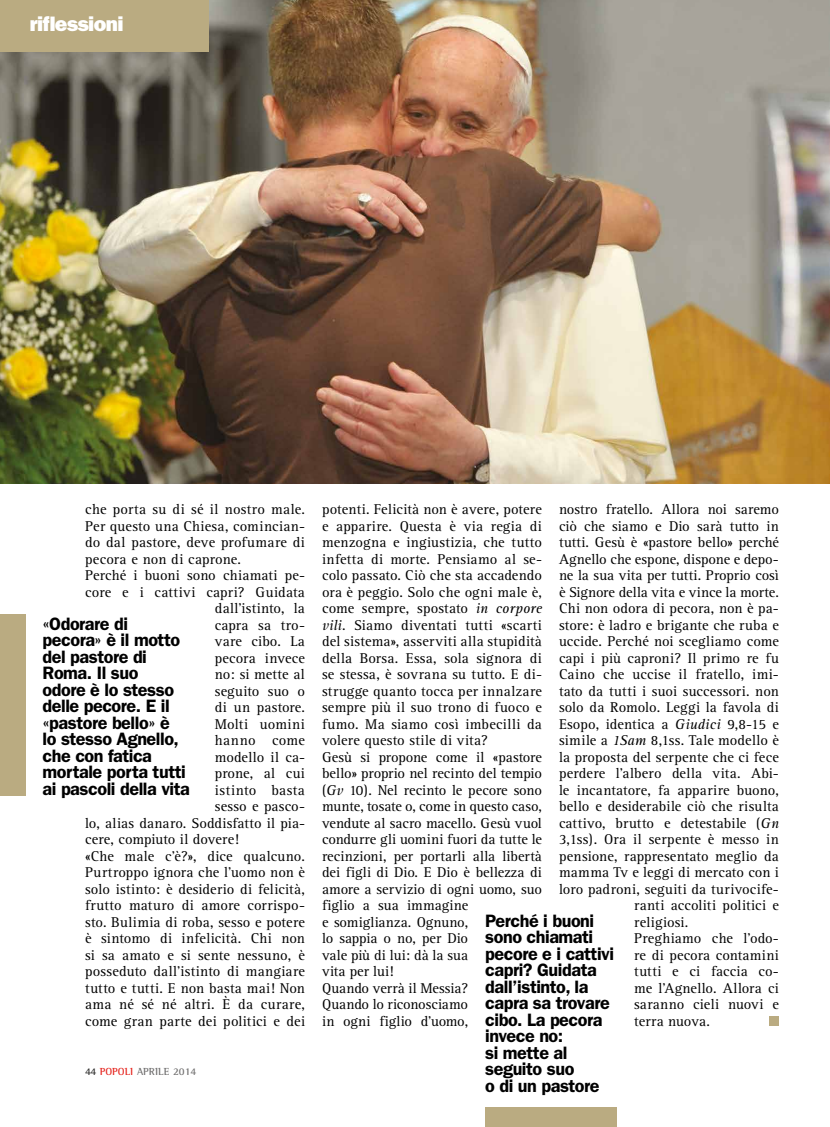
<style>
.page{position:relative;width:830px;height:1127px;background:#fff}
.page>*{position:absolute;margin:0;border:0;box-sizing:border-box;transform-origin:0 0}
.t1{font:21px "ITC Franklin Gothic Std Hvy";letter-spacing:-.03em;color:#fff}
.t2{font:600 18px/16.5px "ITC Franklin Gothic Std";letter-spacing:-.025em;color:#000}
.t3{font:14.7px/16.5px "Rotis Serif";letter-spacing:.005em;color:#000}
.t4{font:14.7px "Rotis Serif";letter-spacing:.025em;color:#000}
.t5{font:14.7px "Rotis Serif";letter-spacing:.03em;color:#000}
.t6{font:700 10.5px "Rotis Semi Serif";color:#e5231d}
.t7{font:700 10.5px "Rotis Semi Serif";color:#706f6f}
.s1{color:#282827}
.s2{color:#706f6f}
.s3{font-style:italic}
</style>
<div class="page">
<img style="left:0;top:0;width:829px;height:484px">
<div style="left:768px;top:1017px;width:9px;height:9px;background:#baab81"></div>
<div style="left:485px;top:1108px;width:132px;height:19px;background:#baab81"></div>
<div style="left:0;top:614px;width:26px;height:182px;background:#baab81"></div>
<div style="left:0;top:0;width:208px;height:51px;background:#baab81"></div>
<h1 class="t1" style="left:30px;top:12px;width:95px">riflessioni</h1>
<p class="t3" style="left:85px;top:501px;width:221px">che porta su di sé il nostro male.</p>
<p class="t3" style="left:85px;top:518px;width:221px">Per questo una Chiesa, comincian-</p>
<p class="t3" style="left:85px;top:534px;width:221px">do dal pastore, deve profumare di</p>
<p class="t3" style="left:85px;top:551px;width:157px">pecora e non di caprone.</p>
<p class="t3" style="left:85px;top:567px;width:221px">Perché i buoni sono chiamati pe-</p>
<p class="t3" style="left:85px;top:584px;width:221px">core e i cattivi capri? Guidata</p>
<p class="t3" style="left:215px;top:600px;width:91px">dall’istinto, la</p>
<p class="t3" style="left:215px;top:617px;width:92px">capra sa tro-</p>
<p class="t3" style="left:215px;top:633px;width:91px">vare cibo. La</p>
<p class="t3" style="left:215px;top:650px;width:92px">pecora invece</p>
<p class="t3" style="left:215px;top:666px;width:92px">no: si mette al</p>
<p class="t3" style="left:215px;top:683px;width:91px">seguito suo o</p>
<p class="t3" style="left:215px;top:699px;width:91px">di un pastore.</p>
<p class="t3" style="left:215px;top:716px;width:91px">Molti uomini</p>
<p class="t4" style="left:215px;top:732px;width:92px">hanno come</p>
<p class="t3" style="left:215px;top:749px;width:92px">modello il ca-</p>
<p class="t3" style="left:215px;top:765px;width:91px">prone, al cui</p>
<p class="t5" style="left:215px;top:781px;width:91px">istinto basta</p>
<p class="t3" style="left:215px;top:798px;width:92px">sesso e pasco-</p>
<p class="t3" style="left:85px;top:815px;width:221px">lo, alias danaro. Soddisfatto il pia-</p>
<p class="t3" style="left:85px;top:831px;width:155px">cere, compiuto il dovere!</p>
<p class="t3" style="left:85px;top:848px;width:221px">«Che male c’è?», dice qualcuno.</p>
<p class="t3" style="left:85px;top:864px;width:221px">Purtroppo ignora che l’uomo non è</p>
<p class="t3" style="left:85px;top:881px;width:221px">solo istinto: è desiderio di felicità,</p>
<p class="t3" style="left:85px;top:897px;width:221px">frutto maturo di amore corrispo-</p>
<p class="t3" style="left:85px;top:914px;width:221px">sto. Bulimia di roba, sesso e potere</p>
<p class="t3" style="left:85px;top:930px;width:221px">è sintomo di infelicità. Chi non</p>
<p class="t3" style="left:85px;top:947px;width:221px">si sa amato e si sente nessuno, è</p>
<p class="t3" style="left:85px;top:963px;width:221px">posseduto dall’istinto di mangiare</p>
<p class="t3" style="left:85px;top:980px;width:221px">tutto e tutti. E non basta mai! Non</p>
<p class="t4" style="left:85px;top:996px;width:221px">ama né sé né altri. È da curare,</p>
<p class="t3" style="left:85px;top:1013px;width:221px">come gran parte dei politici e dei</p>
<p class="t2" style="left:43px;top:615px;width:149px">«Odorare di pecora» è il motto del pastore di<br>Roma. Il suo<br>odore è lo stesso delle pecore. E il «pastore bello» è<br>lo stesso Agnello, che con fatica mortale porta tutti ai pascoli della vita</p>
<p class="t6" style="left:85px;top:1065px;width:59px"><span class="s1">44</span> POPOLI <span class="s2">APRILE</span></p>
<p class="t7" style="left:173px;top:1065px;width:25px">2014</p>
<p class="t3" style="left:558px;top:501px;width:221px">nostro fratello. Allora noi saremo</p>
<p class="t3" style="left:558px;top:518px;width:221px">ciò che siamo e Dio sarà tutto in</p>
<p class="t3" style="left:558px;top:534px;width:221px">tutti. Gesù è «pastore bello» perché</p>
<p class="t3" style="left:558px;top:551px;width:221px">Agnello che espone, dispone e depo-</p>
<p class="t3" style="left:558px;top:567px;width:221px">ne la sua vita per tutti. Proprio così</p>
<p class="t3" style="left:558px;top:584px;width:221px">è Signore della vita e vince la morte.</p>
<p class="t3" style="left:558px;top:600px;width:221px">Chi non odora di pecora, non è pa-</p>
<p class="t3" style="left:558px;top:617px;width:221px">store: è ladro e brigante che ruba e</p>
<p class="t3" style="left:558px;top:633px;width:221px">uccide. Perché noi scegliamo come</p>
<p class="t3" style="left:558px;top:650px;width:221px">capi i più caproni? Il primo re fu</p>
<p class="t4" style="left:558px;top:666px;width:221px">Caino che uccise il fratello, imi-</p>
<p class="t3" style="left:558px;top:683px;width:221px">tato da tutti i suoi successori. non</p>
<p class="t3" style="left:558px;top:699px;width:221px">solo da Romolo. Leggi la favola di</p>
<p class="t3" style="left:558px;top:716px;width:221px">Esopo, identica a <span class="s3">Giudici</span> 9,8-15 e</p>
<p class="t3" style="left:558px;top:732px;width:221px">simile a <span class="s3">1Sam</span> 8,1ss. Tale modello è</p>
<p class="t3" style="left:558px;top:749px;width:221px">la proposta del serpente che ci fece</p>
<p class="t3" style="left:558px;top:765px;width:221px">perdere l’albero della vita. Abi-</p>
<p class="t3" style="left:558px;top:782px;width:221px">le incantatore, fa apparire buono,</p>
<p class="t3" style="left:558px;top:798px;width:221px">bello e desiderabile ciò che risulta</p>
<p class="t3" style="left:558px;top:815px;width:221px">cattivo, brutto e detestabile (<span class="s3">Gn</span></p>
<p class="t3" style="left:558px;top:831px;width:221px">3,1ss). Ora il serpente è messo in</p>
<p class="t3" style="left:558px;top:848px;width:221px">pensione, rappresentato meglio da</p>
<p class="t3" style="left:558px;top:864px;width:221px">mamma Tv e leggi di mercato con i</p>
<p class="t3" style="left:558px;top:881px;width:221px">loro padroni, seguiti da turivocife-</p>
<p class="t3" style="left:634px;top:897px;width:146px">ranti accoliti politici e</p>
<p class="t3" style="left:634px;top:914px;width:56px">religiosi.</p>
<p class="t3" style="left:634px;top:930px;width:146px">Preghiamo che l’odo-</p>
<p class="t3" style="left:634px;top:947px;width:146px">re di pecora contamini</p>
<p class="t3" style="left:634px;top:963px;width:146px">tutti e ci faccia co-</p>
<p class="t3" style="left:634px;top:980px;width:146px">me l’Agnello. Allora ci</p>
<p class="t3" style="left:634px;top:996px;width:146px">saranno cieli nuovi e</p>
<p class="t3" style="left:634px;top:1013px;width:77px">terra nuova.</p>
<p class="t3" style="left:322px;top:501px;width:221px">potenti. Felicità non è avere, potere e apparire. Questa è via regia di menzogna e ingiustizia, che tutto infetta di morte. Pensiamo al se&shy;colo passato. Ciò che sta accadendo ora è peggio. Solo che ogni male è, come sempre, spostato <span class="s3">in corpore vili</span>. Siamo diventati tutti «scarti del sistema», asserviti alla stupidità della Borsa. Essa, sola signora di se stessa, è sovrana su tutto. E di&shy;strugge quanto tocca per innalzare sempre più il suo trono di fuoco e fumo. Ma siamo così imbecilli da volere questo stile di vita?<br>Gesù si propone come il «pastore bello» proprio nel recinto del tempio (<span class="s3">Gv</span> 10). Nel recinto le pecore sono munte, tosate o, come in questo caso, vendute al sacro macello. Gesù vuol condurre gli uomini fuori da tutte le recinzioni, per portarli alla libertà dei figli di Dio. E Dio è bellezza di amore a servizio di ogni uomo, suo figlio a sua immagine<br>e somiglianza. Ognuno,<br>lo sappia o no, per Dio<br>vale più di lui: dà la sua<br>vita per lui!<br>Quando verrà il Messia?<br>Quando lo riconosciamo<br>in ogni figlio d’uomo,</p>
<p class="t2" style="left:485px;top:912px;width:130px">Perché i buoni sono chiamati pecore e i cattivi capri? Guidata dall’istinto, la capra sa trovare cibo. La pecora invece no:<br>si mette al seguito suo<br>o di un pastore</p>
</div>
